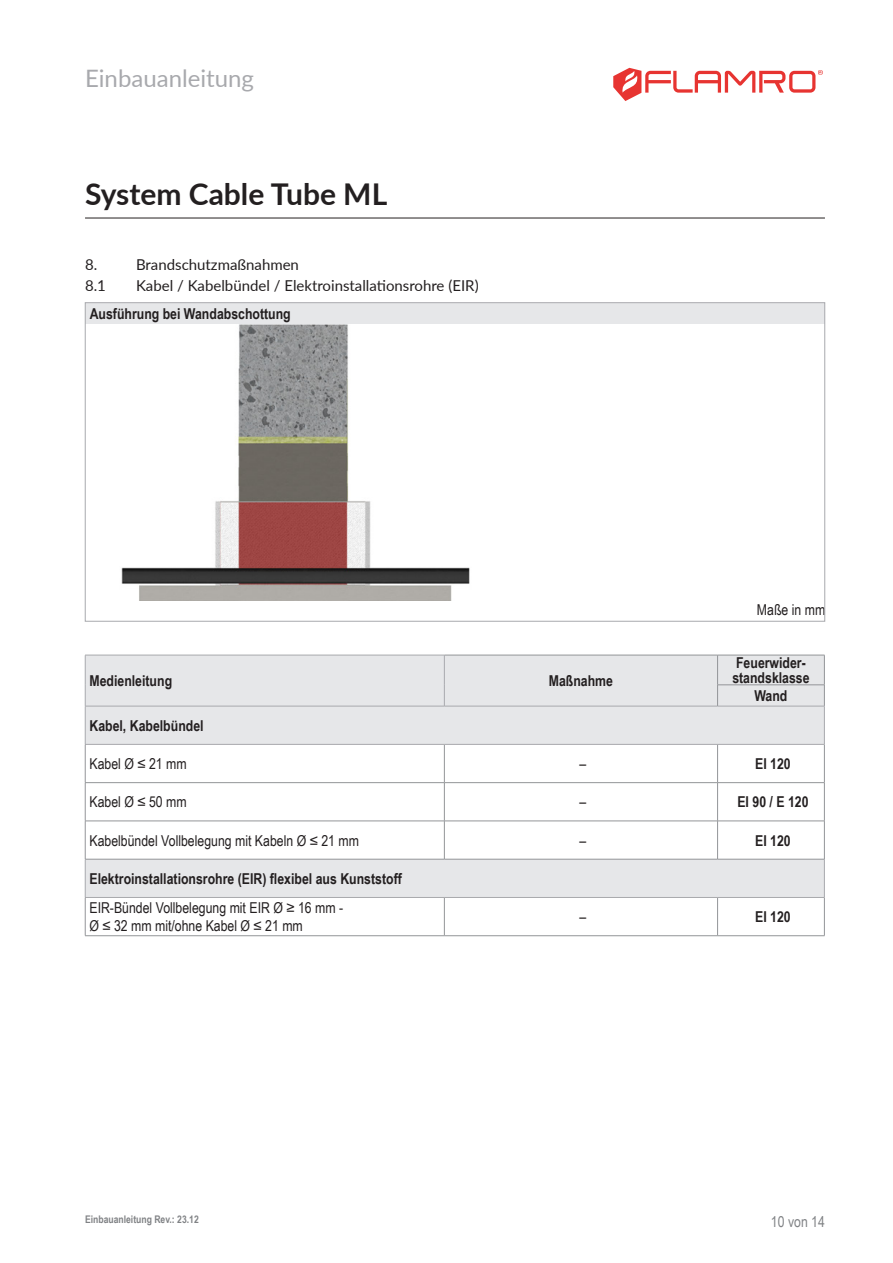
<style>
.page{position:relative;width:893px;height:1263px;background:#fff}
.page>*{position:absolute;margin:0;border:0;box-sizing:border-box;transform-origin:0 0}
.t1{font:700 30px "Lato";color:#231f20}
.t2{font:24px "Lato";color:#a8a9ad}
.p___Tabellentext_links{font:15px/18px "Arial Narrow";color:#231f20}
.p___Tabelle_Kopf_links{font:700 15px "Arial Narrow";color:#231f20}
.t3{font:15px "Lato";color:#231f20}
.p___Tabelle_Kopf_mitte{font:700 15px/15px "Arial Narrow";color:#231f20}
.p___Zwischenüberschrift_grauer_Balken{font:700 15px "Arial Narrow";color:#231f20}
.p___Fließtext_rechtsbündig{font:15px "Arial Narrow";color:#231f20}
.t4{font:15px "Arial Narrow";color:#808285}
.p___Tabellentext_mittig{font:15px "Arial Narrow";color:#231f20}
.t5{font:700 10.5px "Arial Narrow";color:#808285}
</style>
<div class="page">
<hr style="left:85px;top:218px;width:740px;height:1px;background:#231f20">
<div style="left:85px;top:303px;width:740px;height:21px;background:#e6e7e9"></div>
<img style="left:121px;top:324px;width:349px;height:276px">
<svg style="left:86px;top:656px;width:738px;height:241px"></svg>
<hr style="left:85px;top:655px;width:360px;height:1px;background:#a8a9ad">
<hr style="left:85px;top:655px;width:1px;height:30px;background:#a8a9ad">
<svg style="left:85px;top:685px;width:1px;height:21px"></svg>
<hr style="left:444px;top:782px;width:274px;height:1px;background:#939598">
<hr style="left:718px;top:782px;width:107px;height:1px;background:#939598">
<hr style="left:444px;top:744px;width:1px;height:38px;background:#939598">
<hr style="left:824px;top:744px;width:1px;height:38px;background:#939598">
<hr style="left:85px;top:782px;width:359px;height:1px;background:#939598">
<hr style="left:444px;top:783px;width:1px;height:38px;background:#939598">
<hr style="left:824px;top:783px;width:1px;height:38px;background:#939598">
<hr style="left:85px;top:821px;width:359px;height:1px;background:#939598">
<hr style="left:824px;top:821px;width:1px;height:38px;background:#939598">
<hr style="left:85px;top:859px;width:359px;height:1px;background:#939598">
<hr style="left:824px;top:898px;width:1px;height:37px;background:#939598">
<hr style="left:85px;top:935px;width:359px;height:1px;background:#939598">
<hr style="left:85px;top:706px;width:359px;height:1px;background:#a8a9ad">
<hr style="left:85px;top:706px;width:1px;height:38px;background:#a8a9ad">
<hr style="left:444px;top:706px;width:274px;height:1px;background:#a8a9ad">
<hr style="left:718px;top:706px;width:107px;height:1px;background:#a8a9ad">
<hr style="left:824px;top:706px;width:1px;height:38px;background:#a8a9ad">
<hr style="left:85px;top:744px;width:359px;height:1px;background:#a8a9ad">
<hr style="left:444px;top:744px;width:274px;height:1px;background:#a8a9ad">
<hr style="left:718px;top:744px;width:107px;height:1px;background:#a8a9ad">
<hr style="left:85px;top:859px;width:1px;height:38px;background:#a8a9ad">
<hr style="left:824px;top:859px;width:1px;height:38px;background:#a8a9ad">
<hr style="left:85px;top:897px;width:359px;height:1px;background:#a8a9ad">
<hr style="left:444px;top:897px;width:274px;height:1px;background:#a8a9ad">
<hr style="left:718px;top:897px;width:107px;height:1px;background:#a8a9ad">
<div style="left:444px;top:655px;width:381px;height:51px;background:#e6e7e9"></div>
<hr style="left:85px;top:744px;width:1px;height:38px;background:#939598">
<hr style="left:85px;top:783px;width:1px;height:38px;background:#939598">
<hr style="left:85px;top:821px;width:1px;height:38px;background:#939598">
<hr style="left:85px;top:898px;width:1px;height:37px;background:#939598">
<hr style="left:717px;top:744px;width:1px;height:38px;background:#939598">
<hr style="left:717px;top:783px;width:1px;height:38px;background:#939598">
<hr style="left:717px;top:821px;width:1px;height:38px;background:#939598">
<hr style="left:717px;top:898px;width:1px;height:37px;background:#939598">
<hr style="left:445px;top:655px;width:273px;height:1px;background:#939598">
<hr style="left:444px;top:821px;width:274px;height:1px;background:#939598">
<hr style="left:718px;top:821px;width:107px;height:1px;background:#939598">
<hr style="left:444px;top:859px;width:274px;height:1px;background:#939598">
<hr style="left:718px;top:859px;width:107px;height:1px;background:#939598">
<hr style="left:444px;top:935px;width:274px;height:1px;background:#939598">
<hr style="left:718px;top:935px;width:107px;height:1px;background:#939598">
<hr style="left:444px;top:821px;width:1px;height:38px;background:#939598">
<hr style="left:444px;top:898px;width:1px;height:37px;background:#939598">
<svg style="left:613px;top:68px;width:210px;height:33px"></svg>
<h2 class="t2" style="left:85px;top:61px;width:170px">Einbauanleitung</h2>
<h1 class="t1" style="left:85px;top:172px;width:304px">System Cable Tube ML</h1>
<p class="t3" style="left:85px;top:253px;width:14px">8.</p>
<p class="t3" style="left:136px;top:253px;width:164px">Brandschutzmaßnahmen</p>
<p class="t3" style="left:85px;top:274px;width:22px">8.1</p>
<p class="t3" style="left:136px;top:274px;width:344px">Kabel / Kabelbündel / Elektroinstallationsrohre (EIR)</p>
<p class="p___Zwischenüberschrift_grauer_Balken" style="left:90px;top:302px;width:203px">Ausführung bei Wandabschottung</p>
<p class="p___Tabelle_Kopf_links" style="left:89px;top:669px;width:84px">Medienleitung</p>
<p class="p___Tabelle_Kopf_mitte" style="left:549px;top:672px;width:66px">Maßnahme</p>
<p class="p___Fließtext_rechtsbündig" style="left:757px;top:598px;width:70px">Maße in mm</p>
<p class="p___Tabelle_Kopf_mitte" style="left:732px;top:654px;width:79px">Feuerwider&shy;standsklasse</p>
<p class="p___Tabelle_Kopf_mitte" style="left:754px;top:687px;width:35px">Wand</p>
<p class="p___Tabelle_Kopf_links" style="left:89px;top:714px;width:116px">Kabel, Kabelbündel</p>
<p class="p___Tabellentext_links" style="left:89px;top:754px;width:99px">Kabel Ø ≤ 21 mm</p>
<p class="p___Tabellentext_mittig" style="left:580px;top:753px;width:8px">–</p>
<p class="p___Tabelle_Kopf_mitte" style="left:755px;top:755px;width:37px">EI 120</p>
<p class="p___Tabellentext_links" style="left:89px;top:792px;width:99px">Kabel Ø ≤ 50 mm</p>
<p class="p___Tabellentext_mittig" style="left:580px;top:791px;width:8px">–</p>
<p class="p___Tabelle_Kopf_mitte" style="left:737px;top:794px;width:73px">EI 90 / E 120</p>
<p class="p___Tabellentext_links" style="left:89px;top:831px;width:271px">Kabelbündel Vollbelegung mit Kabeln Ø ≤ 21 mm</p>
<p class="p___Tabellentext_mittig" style="left:580px;top:829px;width:8px">–</p>
<p class="p___Tabelle_Kopf_mitte" style="left:755px;top:832px;width:37px">EI 120</p>
<p class="p___Tabelle_Kopf_links" style="left:89px;top:867px;width:314px">Elektroinstallationsrohre (EIR) flexibel aus Kunststoff</p>
<p class="p___Tabellentext_links" style="left:89px;top:898px;width:255px">EIR-Bündel Vollbelegung mit EIR Ø ≥ 16 mm -<br>Ø ≤ 32 mm mit/ohne Kabel Ø ≤ 21 mm</p>
<p class="p___Tabellentext_mittig" style="left:580px;top:906px;width:8px">–</p>
<p class="p___Tabelle_Kopf_mitte" style="left:755px;top:908px;width:37px">EI 120</p>
<p class="t5" style="left:85px;top:1212px;width:115px">Einbauanleitung Rev.: 23.12</p>
<p class="t4" style="left:771px;top:1210px;width:56px">10 von 14</p>
</div>
